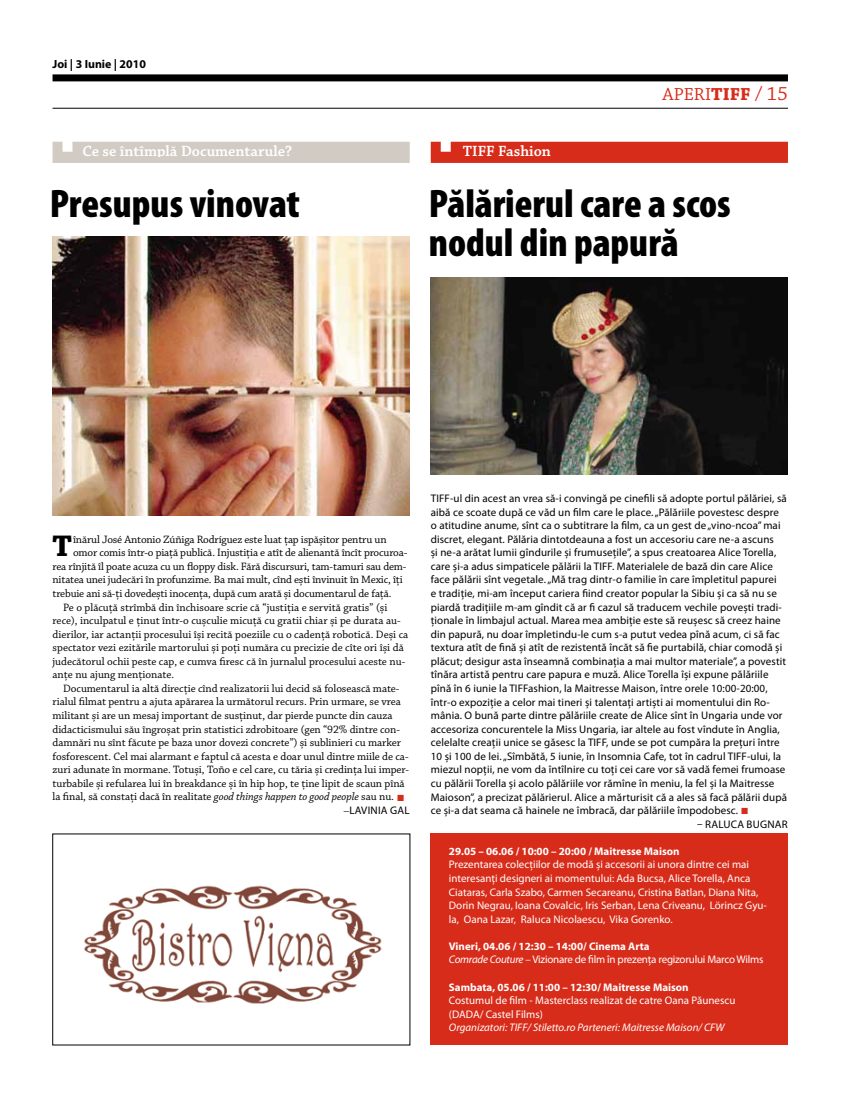
<style>
.page{position:relative;width:851px;height:1099px;background:#fff}
.page>*{position:absolute;margin:0;border:0;box-sizing:border-box;transform-origin:0 0}
.t1{font:900 condensed 40px/38.8px "Myriad Pro";color:#000}
.t2{font:700 31.38px "Chaparral Pro";color:#000}
.t3{font:18.38px "Chaparral Pro";letter-spacing:.005em;color:#d82c1a}
.t4{font:600 15.62px "Chaparral Pro";color:#fff}
.t5{font:700 11.88px "Myriad Pro";color:#000}
.t6{font:11.25px "Chaparral Pro";letter-spacing:-.005em;color:#000}
.t7{font:11px/13.6px "Myriad Pro";letter-spacing:.01em;color:#000}
.t8{font:11px/13.6px "Myriad Pro";color:#fff}
.t9{font:11px/13.6px "Myriad Pro";letter-spacing:-.02em;color:#fff}
.t10{font:700 11px "Myriad Pro";color:#fff}
.t11{font:italic 11px "Myriad Pro";color:#fff}
.s1{font-weight:700}
.s2{font-size:20px}
.s3{font-style:italic}
.s4{font-family:"Klavika";font-size:12.5px;color:#d82c1a}
.s5{font-family:"Times"}
</style>
<div class="page">
<div style="left:53px;top:74px;width:734px;height:7px;background:#000"></div>
<hr style="left:52px;top:108px;width:735px;height:1px;background:#000">
<div style="left:430px;top:142px;width:357px;height:21px;background:#d82c1a"></div>
<div style="left:52px;top:142px;width:357px;height:21px;background:#d1cbc4"></div>
<img style="left:52px;top:237px;width:357px;height:278px">
<img style="left:84px;top:885px;width:298px;height:119px">
<img style="left:430px;top:277px;width:357px;height:198px">
<div style="left:430px;top:833px;width:357px;height:211px;background:#d82c1a"></div>
<p class="t5" style="left:52px;top:56px;width:95px">Joi | 3 Iunie | 2010</p>
<h3 class="t4" style="left:82px;top:142px;width:211px">Ce se întîmplă Documentarule?</h3>
<h1 class="t1" style="left:50px;top:183px;width:252px">Presupus vinovat</h1>
<h3 class="t4" style="left:462px;top:142px;width:90px">TIFF Fashion</h3>
<h3 class="t3" style="left:662px;top:84px;width:127px">APERI<span class="s1">TIFF</span> <span class="s2">/ 15</span></h3>
<h1 class="t1" style="left:429px;top:183px;width:303px">Pălărierul care a scos nodul din papură</h1>
<h2 class="t2" style="left:52px;top:528px;width:21px">T</h2>
<p class="t6" style="left:73px;top:533px;width:315px">înărul José Antonio Zúñiga Rodríguez este luat ţap ispăşitor pentru un</p>
<p class="t6" style="left:73px;top:546px;width:335px">omor comis într-o piaţă publică. Injustiţia e atît de alienantă încît procuroa-</p>
<p class="t6" style="left:53px;top:560px;width:355px">rea rînjită îl poate acuza cu un floppy disk. Fără discursuri, tam-tamuri sau dem-</p>
<p class="t6" style="left:53px;top:573px;width:352px">nitatea unei judecări în profunzime. Ba mai mult, cînd eşti învinuit în Mexic, îţi</p>
<p class="t6" style="left:53px;top:587px;width:340px">trebuie ani să-ţi dovedeşti inocenţa, după cum arată şi documentarul de faţă.</p>
<p class="t6" style="left:63px;top:600px;width:325px">Pe o plăcuţă strîmbă din închisoare scrie că “justiţia e servită gratis” (şi</p>
<p class="t6" style="left:53px;top:614px;width:349px">rece), inculpatul e ţinut într-o cuşculie micuţă cu gratii chiar şi pe durata au-</p>
<p class="t6" style="left:53px;top:628px;width:357px">dierilor, iar actanţii procesului îşi recită poeziile cu o cadenţă robotică. Deşi ca</p>
<p class="t6" style="left:53px;top:641px;width:353px">spectator vezi ezitările martorului şi poţi număra cu precizie de cîte ori îşi dă</p>
<p class="t6" style="left:53px;top:655px;width:354px">judecătorul ochii peste cap, e cumva firesc că în jurnalul procesului aceste nu-</p>
<p class="t6" style="left:53px;top:668px;width:123px">anţe nu ajung menţionate.</p>
<p class="t6" style="left:63px;top:682px;width:338px">Documentarul ia altă direcţie cînd realizatorii lui decid să folosească mate-</p>
<p class="t6" style="left:53px;top:695px;width:350px">rialul filmat pentru a ajuta apărarea la următorul recurs. Prin urmare, se vrea</p>
<p class="t6" style="left:53px;top:709px;width:341px">militant şi are un mesaj important de susţinut, dar pierde puncte din cauza</p>
<p class="t6" style="left:53px;top:722px;width:349px">didacticismului său îngroşat prin statistici zdrobitoare (gen “92% dintre con-</p>
<p class="t6" style="left:53px;top:736px;width:350px">damnări nu sînt făcute pe baza unor dovezi concrete”) şi sublinieri cu marker</p>
<p class="t6" style="left:53px;top:750px;width:357px">fosforescent. Cel mai alarmant e faptul că acesta e doar unul dintre miile de ca-</p>
<p class="t6" style="left:53px;top:763px;width:358px">zuri adunate în mormane. Totuşi, Toño e cel care, cu tăria şi credinţa lui imper-</p>
<p class="t6" style="left:53px;top:777px;width:353px">turbabile şi refularea lui în breakdance şi în hip hop, te ţine lipit de scaun pînă</p>
<p class="t6" style="left:53px;top:790px;width:354px">la final, să constaţi dacă în realitate <span class="s3">good things happen to good people</span> sau nu. <span class="s4">•</span></p>
<p class="t7" style="left:344px;top:803px;width:18px"><span class="s5">–</span>Lavinia</p>
<p class="t7" style="left:390px;top:803px;width:15px">Gal</p>
<p class="t7" style="left:430px;top:491px;width:358px">TIFF-ul din acest an vrea să-i convingă pe cinefili să adopte portul pălăriei, să aibă ce scoate după ce văd un film care le place. „Pălăriile povestesc despre o atitudine anume, sînt ca o subtitrare la film, ca un gest de „vino-ncoa” mai discret, elegant. Pălăria dintotdeauna a fost un accesoriu care ne-a ascuns<br>şi ne-a arătat lumii gîndurile şi frumuseţile”, a spus creatoarea Alice Torella, care şi-a adus simpaticele pălării la TIFF. Materialele de bază din care Alice face pălării sînt vegetale. „Mă trag dintr-o familie în care împletitul papurei<br>e tradiţie, mi-am început cariera fiind creator popular la Sibiu şi ca să nu se piardă tradiţiile m-am gîndit că ar fi cazul să traducem vechile poveşti tradi&shy;ţionale în limbajul actual. Marea mea ambiţie este să reuşesc să creez haine din papură, nu doar împletindu-le cum s-a putut vedea pînă acum, ci să fac textura atît de fină şi atît de rezistentă încăt să fie purtabilă, chiar comodă şi plăcut; desigur asta înseamnă combinaţia a mai multor materiale”, a povestit tînăra artistă pentru care papura e muză. Alice Torella îşi expune pălăriile pînă în 6 iunie la TIFFashion, la Maitresse Maison, între orele 10:00-20:00, într-o expoziţie a celor mai tineri şi talentaţi artişti ai momentului din Ro&shy;mânia. O bună parte dintre pălăriile create de Alice sînt în Ungaria unde vor accesoriza concurentele la Miss Ungaria, iar altele au fost vîndute în Anglia, celelalte creaţii unice se găsesc la TIFF, unde se pot cumpăra la preţuri între 10 şi 100 de lei. „Sîmbătă, 5 iunie, în Insomnia Cafe, tot în cadrul TIFF-ului, la miezul nopţii, ne vom da întîlnire cu toţi cei care vor să vadă femei frumoase cu pălării Torella şi acolo pălăriile vor rămîne în meniu, la fel şi la Maitresse Maioson”, a precizat pălărierul. Alice a mărturisit că a ales să facă pălării după ce şi-a dat seama că hainele ne îmbracă, dar pălăriile împodobesc. <span class="s4">•</span></p>
<p class="t7" style="left:697px;top:817px;width:22px">– Raluca</p>
<p class="t7" style="left:746px;top:817px;width:14px">Bugnar</p>
<p class="t10" style="left:449px;top:843px;width:232px">29.05 – 06.06 / 10:00 – 20:00 / Maitresse Maison</p>
<p class="t8" style="left:449px;top:857px;width:319px">Prezentarea colecţiilor de modă şi accesorii ai unora dintre cei mai interesanţi designeri ai momentului: Ada Bucsa, Alice Torella, Anca Ciataras, Carla Szabo, Carmen Secareanu, Cristina Batlan, Diana Nita, Dorin Negrau, Ioana Covalcic, Iris Serban, Lena Criveanu, Lörincz Gyu&shy;la, Oana Lazar, Raluca Nicolaescu, Vika Gorenko.</p>
<p class="t9" style="left:449px;top:939px;width:316px"><span class="s1">Vineri, 04.06 / 12:30 – 14:00/ Cinema Arta<br></span><span class="s3">Comrade Couture</span> – Vizionare de film în prezenţa regizorului Marco Wilms</p>
<p class="t10" style="left:449px;top:979px;width:241px">Sambata, 05.06 / 11:00 – 12:30/ Maitresse Maison</p>
<p class="t8" style="left:449px;top:993px;width:288px">Costumul de film - Masterclass realizat de catre Oana Păunescu (DADA/ Castel Films)</p>
<p class="t11" style="left:449px;top:1020px;width:277px">Organizatori: TIFF/ Stiletto.ro Parteneri: Maitresse Maison/ CFW</p>
</div>
